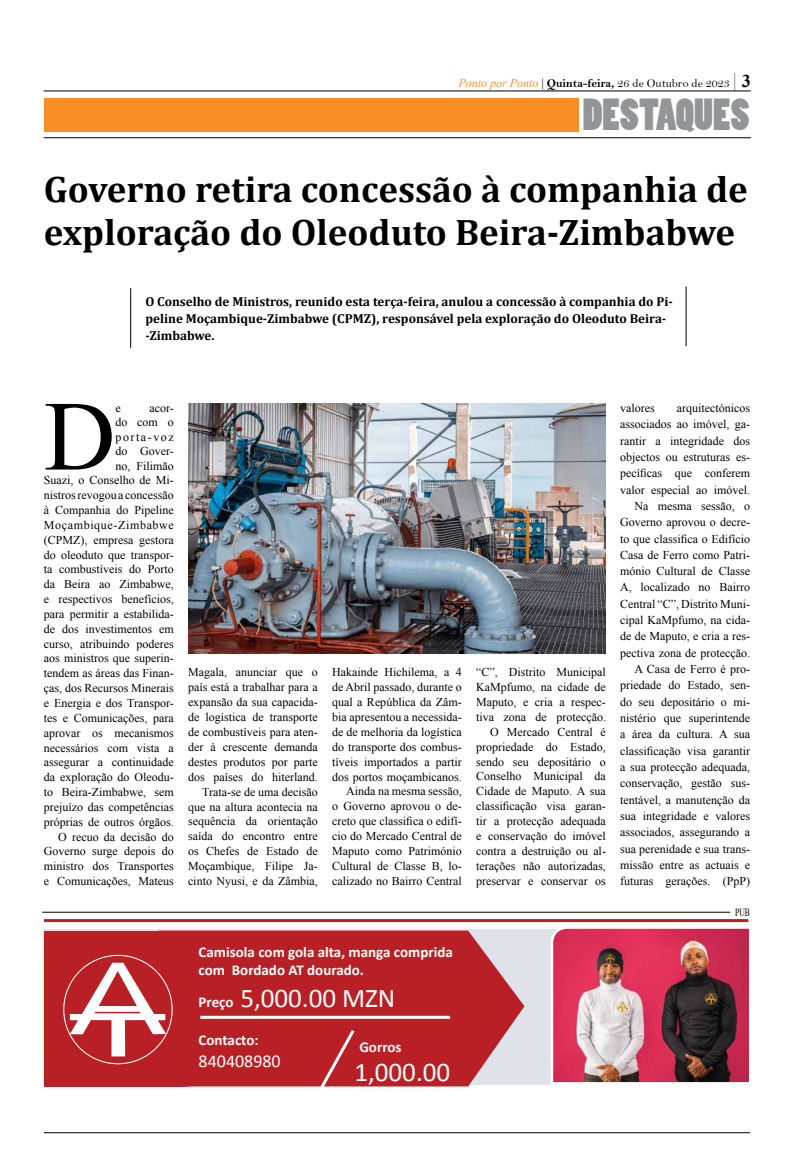
<style>
.page{position:relative;width:794px;height:1163px;background:#fff}
.page>*{position:absolute;margin:0;border:0;box-sizing:border-box;transform-origin:0 0}
.t1{font:99px "Times New Roman";color:#000}
.t2{font:42px "Poplar Std";color:#939598}
.t3{font:700 37px/43px "Cambria";color:#000}
.t4{font:27px "Calibri";color:#fff}
.t5{font:18px "Calibri";color:#fff}
.t6{font:700 15px/18px "Calibri";color:#fff}
.t7{font:700 13px/17px "Cambria";color:#000}
.t8{font:12px/14.9px "Times New Roman";color:#000;text-align:right}
.t9{font:12px "Bell";color:#000}
.t10{font:11.1px "Times New Roman";color:#000;scale:.69 1}
.s1{font-family:"Times New Roman";font-style:italic;color:#f88f26}
.s2{font-family:"Times New Roman"}
.s3{font-family:"Bell MT Bold"}
.s4{font-family:"Times New Roman";font-size:20px;color:#808285}
.s5{font-family:"Times New Roman";font-weight:700;font-size:18px}
.s6{font-weight:700;font-size:15px}
</style>
<div class="page">
<hr style="left:44px;top:137px;width:707px;height:1px;background:#000">
<hr style="left:44px;top:90px;width:707px;height:1px;background:#000">
<hr style="left:44px;top:1131px;width:706px;height:1px;background:#000">
<div style="left:44px;top:98px;width:534px;height:34px;background:#f88f26"></div>
<hr style="left:685px;top:286px;width:1px;height:60px;background:#000">
<hr style="left:130px;top:288px;width:1px;height:60px;background:#000">
<div style="left:44px;top:928px;width:706px;height:156px;background:#e0e2ea"></div>
<hr style="left:42px;top:911px;width:688px;height:1px;background:#000">
<img style="left:549px;top:928px;width:201px;height:157px">
<hr style="left:44px;top:918px;width:704px;height:3px;background:#b92025">
<svg style="left:193px;top:930px;width:331px;height:156px;fill:#b92025"></svg>
<div style="left:44px;top:930px;width:149px;height:156px;background:#b82025"></div>
<svg style="left:70px;top:962px;width:96px;height:94px"></svg>
<svg style="left:311px;top:1026px;width:46px;height:61px"></svg>
<hr style="left:200px;top:1015px;width:250px;height:3px;background:#fff">
<img style="left:188px;top:403px;width:418px;height:250px">
<p class="t9" style="left:458px;top:76px;width:294px"><span class="s1">Ponto por Ponto</span> <span class="s2">|</span> <span class="s3">Quinta-feira,</span> 26 de Outubro de 2023 <span class="s4">|</span> <span class="s5">3</span></p>
<h2 class="t2" style="left:583px;top:91px;width:168px">DESTAQUES</h2>
<h3 class="t3" style="left:44px;top:167px;width:705px">Governo retira concessão à companhia de exploração do Oleoduto Beira-Zimbabwe</h3>
<p class="t7" style="left:145px;top:293px;width:529px">O Conselho de Ministros, reunido esta terça-feira, anulou a concessão à companhia do Pi&shy;peline Moçambique-Zimbabwe (CPMZ), responsável pela exploração do Oleoduto Beira--Zimbabwe.</p>
<h1 class="t1" style="left:44px;top:370px;width:73px">D</h1>
<p class="t8" style="left:115px;top:400px;width:7px">e</p>
<p class="t8" style="left:44px;top:400px;width:131px">acor-<br>do com o<br>porta-voz<br>do Gover-<br>no, Filimão<br>Suazi, o Conselho de Mi&shy;nistros revogou a concessão à Companhia do Pipeline<br>Moçambique-Zimbabwe (CPMZ), empresa gestora do oleoduto que transpor&shy;ta combustíveis do Porto da Beira ao Zimbabwe, e respectivos benefícios, para permitir a estabilida&shy;de dos investimentos em curso, atribuindo poderes aos ministros que superin&shy;tendem as áreas das Finan&shy;ças, dos Recursos Minerais e Energia e dos Transpor&shy;tes e Comunicações, para aprovar os mecanismos necessários com vista a assegurar a continuidade da exploração do Oleodu&shy;to Beira-Zimbabwe, sem prejuízo das competências próprias de outros órgãos.<br>O recuo da decisão do<br>Governo surge depois do ministro dos Transportes e Comunicações, Mateus</p>
<p class="t8" style="left:188px;top:664px;width:131px">Magala, anunciar que o país está a trabalhar para a expansão da sua capacida&shy;de logística de transporte de combustíveis para aten&shy;der à crescente demanda destes produtos por parte dos países do hiterland.<br>Trata-se de uma decisão que na altura acontecia na sequência da orientação saída do encontro entre os Chefes de Estado de<br>Moçambique, Filipe Ja&shy;cinto Nyusi, e da Zâmbia,</p>
<p class="t8" style="left:332px;top:664px;width:131px">Hakainde Hichilema, a 4 de Abril passado, durante o qual a República da Zâm&shy;bia apresentou a necessida&shy;de de melhoria da logística do transporte dos combus&shy;tíveis importados a partir dos portos moçambicanos.<br>Ainda na mesma sessão,<br>o Governo aprovou o de&shy;creto que classifica o edifí&shy;cio do Mercado Central de<br>Maputo como Património<br>Cultural de Classe B, lo&shy;calizado no Bairro Central</p>
<p class="t8" style="left:476px;top:664px;width:131px">“C”, Distrito Municipal<br>KaMpfumo, na cidade de<br>Maputo, e cria a respec&shy;tiva zona de protecção.<br>O Mercado Central é propriedade do Estado, sendo seu depositário o<br>Conselho Municipal da<br>Cidade de Maputo. A sua classificação visa garan&shy;tir a protecção adequada e conservação do imóvel contra a destruição ou al&shy;terações não autorizadas, preservar e conservar os</p>
<p class="t6" style="left:199px;top:942px;width:256px">Camisola com gola alta, manga comprida com Bordado AT dourado.</p>
<h3 class="t4" style="left:199px;top:981px;width:198px"><span class="s6">Preço</span> 5,000.00 MZN</h3>
<p class="t6" style="left:199px;top:1031px;width:61px">Contacto:</p>
<h3 class="t5" style="left:199px;top:1049px;width:84px">840408980</h3>
<p class="t6" style="left:359px;top:1037px;width:44px">Gorros</p>
<h3 class="t4" style="left:354px;top:1054px;width:97px">1,000.00</h3>
<p class="t8" style="left:620px;top:399px;width:131px;line-height:16.3px">arquitectónicos<br>associados ao imóvel, ga&shy;rantir a integridade dos objectos ou estruturas es&shy;pecíficas que conferem valor especial ao imóvel.<br>Na mesma sessão, o<br>Governo aprovou o decre&shy;to que classifica o Edifício<br>Casa de Ferro como Patri&shy;mónio Cultural de Classe<br>A, localizado no Bairro<br>Central “C”, Distrito Muni&shy;cipal KaMpfumo, na cida&shy;de de Maputo, e cria a res&shy;pectiva zona de protecção.<br>A Casa de Ferro é pro&shy;priedade do Estado, sen&shy;do seu depositário o mi&shy;nistério que superintende a área da cultura. A sua classificação visa garantir a sua protecção adequada, conservação, gestão sus&shy;tentável, a manutenção da sua integridade e valores associados, assegurando a sua perenidade e sua trans&shy;missão entre as actuais e futuras gerações. (PpP)</p>
<p class="t8" style="left:620px;top:400px;width:36px">valores</p>
<p class="t10" style="left:735px;top:904px;width:23px">PUB</p>
</div>
